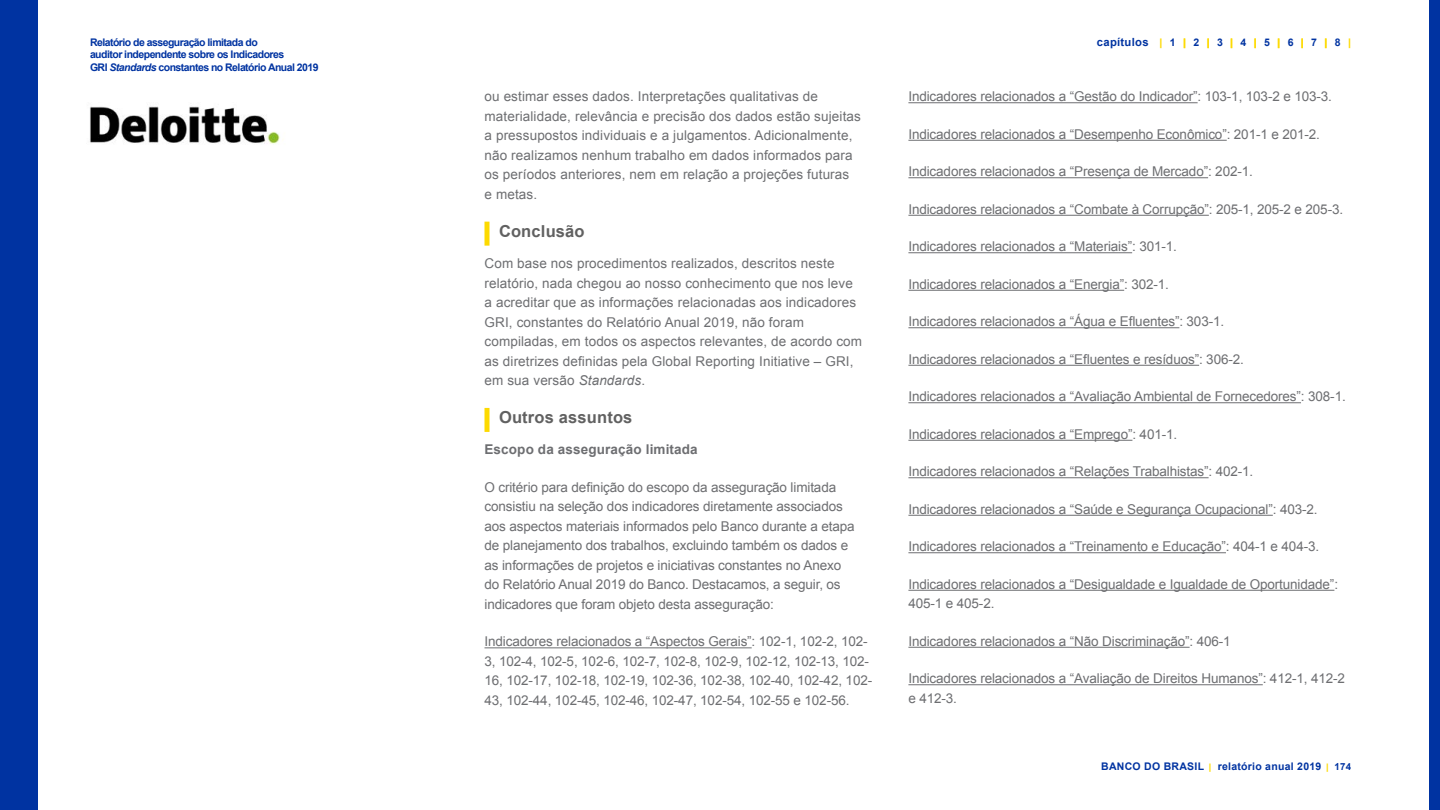
<style>
.page{position:relative;width:1440px;height:810px;background:#fff}
.page>*{position:absolute;margin:0;border:0;box-sizing:border-box;transform-origin:0 0}
.t1{font:700 16.5px "Arial";letter-spacing:.01em;color:#616161}
.t2{font:13.5px/19.5px "Arial";letter-spacing:-.01em;color:#6d6e71}
.t3{font:13.5px/19.5px "Arial";letter-spacing:.01em;color:#6d6e71}
.t4{font:700 13.5px "Arial";letter-spacing:.01em;color:#6d6e71}
.t5{font:700 11.25px "Arial";letter-spacing:.025em;color:#0033a1}
.t6{font:700 10.5px/12.6px "Arial";letter-spacing:-.05em;color:#0033a1}
.t7{font:700 10.5px "Arial";letter-spacing:.025em;color:#0033a1}
.s1{font-style:italic}
.s2{font-weight:900;font-size:10.5px;color:#fdda00}
.s3{font-size:10.5px}
.s4{font-weight:900;font-size:9px;color:#fdda00}
.s5{font-size:9.75px}
</style>
<div class="page">
<div style="left:0;top:0;width:38px;height:810px;background:#0033a1"></div>
<div style="left:1430px;top:0;width:10px;height:810px;background:#0033a1"></div>
<div style="left:484px;top:222px;width:6px;height:24px;background:#fdda00"></div>
<div style="left:484px;top:408px;width:6px;height:24px;background:#fdda00"></div>
<hr style="left:484px;top:647px;width:268px;height:1px;background:#6d6e71">
<hr style="left:908px;top:102px;width:290px;height:1px;background:#6d6e71">
<hr style="left:908px;top:140px;width:319px;height:1px;background:#6d6e71">
<hr style="left:908px;top:177px;width:300px;height:1px;background:#6d6e71">
<hr style="left:908px;top:215px;width:301px;height:1px;background:#6d6e71">
<hr style="left:908px;top:252px;width:224px;height:1px;background:#6d6e71">
<hr style="left:908px;top:290px;width:216px;height:1px;background:#6d6e71">
<hr style="left:908px;top:327px;width:271px;height:1px;background:#6d6e71">
<hr style="left:908px;top:365px;width:291px;height:1px;background:#6d6e71">
<hr style="left:908px;top:402px;width:393px;height:1px;background:#6d6e71">
<hr style="left:908px;top:440px;width:224px;height:1px;background:#6d6e71">
<hr style="left:908px;top:477px;width:301px;height:1px;background:#6d6e71">
<hr style="left:908px;top:515px;width:365px;height:1px;background:#6d6e71">
<hr style="left:908px;top:552px;width:318px;height:1px;background:#6d6e71">
<hr style="left:908px;top:590px;width:426px;height:1px;background:#6d6e71">
<hr style="left:908px;top:647px;width:282px;height:1px;background:#6d6e71">
<hr style="left:908px;top:684px;width:355px;height:1px;background:#6d6e71">
<img style="left:90px;top:106px;width:190px;height:38px">
<p class="t6" style="left:90px;top:36px;width:230px">Relatório de asseguração limitada do<br>auditor independente sobre os Indicadores<br>GRI <span class="s1">Standards</span> constantes no Relatório Anual 2019</p>
<p class="t3" style="left:484px;top:87px;width:378px">ou estimar esses dados. Interpretações qualitativas de materialidade, relevância e precisão dos dados estão sujeitas a pressupostos individuais e a julgamentos. Adicionalmente, não realizamos nenhum trabalho em dados informados para os períodos anteriores, nem em relação a projeções futuras<br>e metas.</p>
<p class="t1" style="left:499px;top:220px;width:87px">Conclusão</p>
<p class="t3" style="left:484px;top:254px;width:379px">Com base nos procedimentos realizados, descritos neste relatório, nada chegou ao nosso conhecimento que nos leve a acreditar que as informações relacionadas aos indicadores GRI, constantes do Relatório Anual 2019, não foram compiladas, em todos os aspectos relevantes, de acordo com as diretrizes definidas pela Global Reporting Initiative – GRI, em sua versão <span class="s1">Standards</span>.</p>
<p class="t1" style="left:499px;top:406px;width:135px">Outros assuntos</p>
<p class="t4" style="left:484px;top:441px;width:215px">Escopo da asseguração limitada</p>
<p class="t2" style="left:484px;top:478px;width:372px">O critério para definição do escopo da asseguração limitada consistiu na seleção dos indicadores diretamente associados aos aspectos materiais informados pelo Banco durante a etapa de planejamento dos trabalhos, excluindo também os dados e as informações de projetos e iniciativas constantes no Anexo do Relatório Anual 2019 do Banco. Destacamos, a seguir, os indicadores que foram objeto desta asseguração:</p>
<p class="t2" style="left:484px;top:632px;width:389px">Indicadores relacionados a “Aspectos Gerais”: 102-1, 102-2, 102- 3, 102-4, 102-5, 102-6, 102-7, 102-8, 102-9, 102-12, 102-13, 102- 16, 102-17, 102-18, 102-19, 102-36, 102-38, 102-40, 102-42, 102- 43, 102-44, 102-45, 102-46, 102-47, 102-54, 102-55 e 102-56.</p>
<p class="t5" style="left:1097px;top:34px;width:256px">capítulos <span class="s2">|</span> <span class="s3">1</span> <span class="s2">|</span> <span class="s3">2</span> <span class="s2">|</span> <span class="s3">3</span> <span class="s2">|</span> <span class="s3">4</span> <span class="s2">|</span> <span class="s3">5</span> <span class="s2">|</span> <span class="s3">6</span> <span class="s2">|</span> <span class="s3">7</span> <span class="s2">|</span> <span class="s3">8</span> <span class="s2">|</span></p>
<p class="t2" style="left:908px;top:87px;width:425px">Indicadores relacionados a “Gestão do Indicador”: 103-1, 103-2 e 103-3.</p>
<p class="t2" style="left:908px;top:124px;width:413px">Indicadores relacionados a “Desempenho Econômico”: 201-1 e 201-2.</p>
<p class="t2" style="left:908px;top:162px;width:346px">Indicadores relacionados a “Presença de Mercado”: 202-1.</p>
<p class="t2" style="left:908px;top:199px;width:436px">Indicadores relacionados a “Combate à Corrupção”: 205-1, 205-2 e 205-3.</p>
<p class="t2" style="left:908px;top:237px;width:270px">Indicadores relacionados a “Materiais”: 301-1.</p>
<p class="t2" style="left:908px;top:274px;width:262px">Indicadores relacionados a “Energia”: 302-1.</p>
<p class="t2" style="left:908px;top:312px;width:317px">Indicadores relacionados a “Água e Efluentes”: 303-1.</p>
<p class="t2" style="left:908px;top:350px;width:337px">Indicadores relacionados a “Efluentes e resíduos”: 306-2.</p>
<p class="t2" style="left:908px;top:387px;width:439px">Indicadores relacionados a “Avaliação Ambiental de Fornecedores”: 308-1.</p>
<p class="t2" style="left:908px;top:425px;width:270px">Indicadores relacionados a “Emprego”: 401-1.</p>
<p class="t2" style="left:908px;top:462px;width:346px">Indicadores relacionados a “Relações Trabalhistas”: 402-1.</p>
<p class="t2" style="left:908px;top:500px;width:411px">Indicadores relacionados a “Saúde e Segurança Ocupacional”: 403-2.</p>
<p class="t2" style="left:908px;top:537px;width:412px">Indicadores relacionados a “Treinamento e Educação”: 404-1 e 404-3.</p>
<p class="t2" style="left:908px;top:575px;width:431px">Indicadores relacionados a “Desigualdade e Igualdade de Oportunidade”:<br>405-1 e 405-2.</p>
<p class="t2" style="left:908px;top:632px;width:324px">Indicadores relacionados a “Não Discriminação”: 406-1</p>
<p class="t2" style="left:908px;top:669px;width:438px">Indicadores relacionados a “Avaliação de Direitos Humanos”: 412-1, 412-2 e 412-3.</p>
<p class="t7" style="left:1101px;top:760px;width:251px">BANCO DO BRASIL <span class="s4">|</span> relatório anual 2019 <span class="s4">|</span> <span class="s5">174</span></p>
</div>
